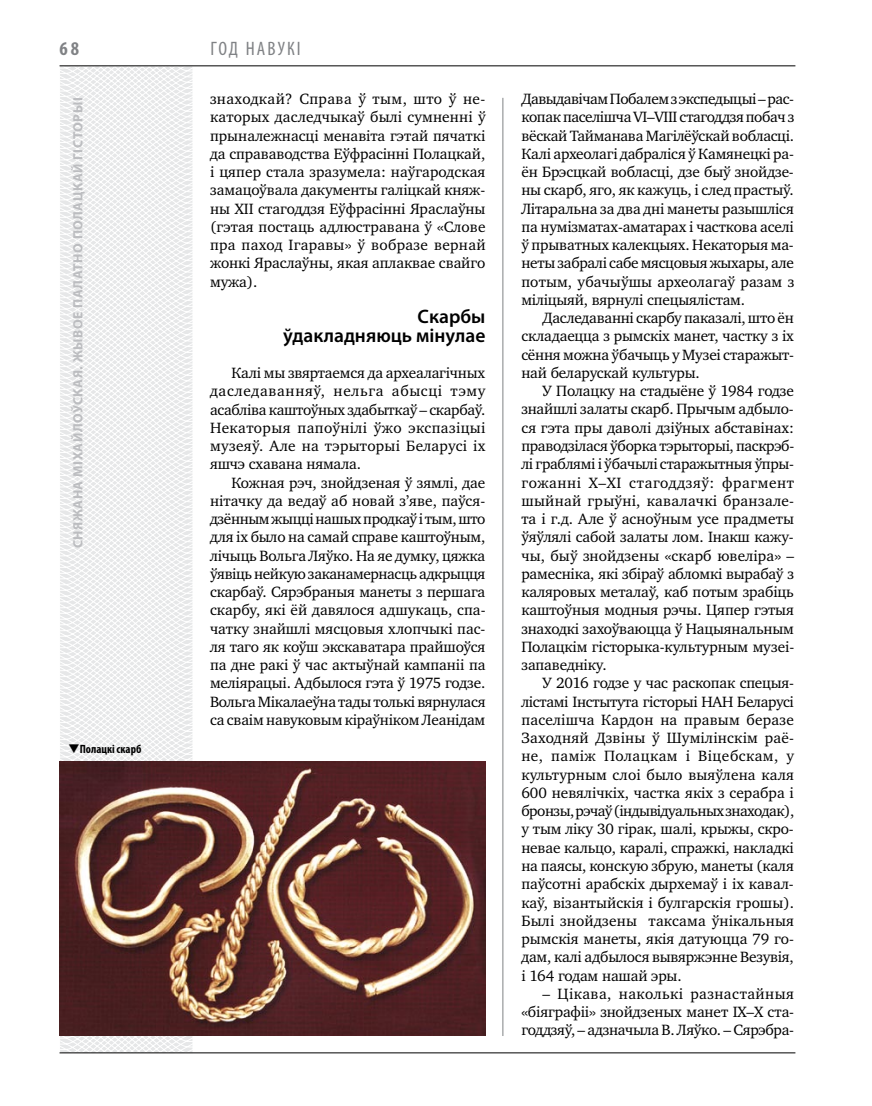
<style>
.page{position:relative;width:872px;height:1106px;background:#fff}
.page>*{position:absolute;margin:0;border:0;box-sizing:border-box;transform-origin:0 0}
.t1{font:600 19.5px/18.3px "Myriad Pro";color:#000;text-align:right}
.t2{font:condensed 19.5px "Myriad Pro";letter-spacing:.11em;color:#808285}
.t3{font:700 condensed 19.5px "Myriad Pro";color:#808285}
.t4{font:15.3px/18.3px "Charter C";letter-spacing:-.01em;color:#000;text-align:justify}
.t5{font:700 13.5px "Myriad Pro";letter-spacing:.04em;color:#bcbdc0}
.t6{font:700 condensed 12px "Myriad Pro";color:#000}
</style>
<div class="page">
<svg style="left:59px;top:65px;width:192px;height:989px"></svg>
<hr style="left:502px;top:98px;width:1px;height:938px;background:#808285">
<hr style="left:60px;top:1052px;width:735px;height:1px;background:#000">
<hr style="left:60px;top:65px;width:735px;height:1px;background:#000">
<img style="left:60px;top:761px;width:425px;height:274px">
<p class="t3" style="left:60px;top:37px;width:21px">68</p>
<p class="t5" style="left:69px;top:548px;width:451px;rotate:-90deg">Сняжана МІХАЙЛОЎСКАЯ. Жывое палатно полацкай гісторыі</p>
<p class="t6" style="left:68px;top:741px;width:75px">❑Полацкі скарб</p>
<p class="t2" style="left:210px;top:37px;width:92px">гОД НАВУКІ</p>
<p class="t4" style="left:210px;top:90px;width:277px">знаходкай? Справа ў тым, што ў не&shy;каторых даследчыкаў былі сумненні ў прыналежнасці менавіта гэтай пячаткі да справаводства Еўфрасінні Полацкай, і цяпер стала зразумела: наўгародская замацоўвала дакументы галіцкай княж&shy;ны ХІІ стагоддзя Еўфрасінні Яраслаўны (гэтая постаць адлюстравана ў «Слове пра паход Ігаравы» ў вобразе вернай жонкі Яраслаўны, якая аплаквае свайго мужа).</p>
<p class="t1" style="left:283px;top:307px;width:204px">Скарбы<br>ўдакладняюць мінулае</p>
<p class="t4" style="left:210px;top:364px;width:277px;text-indent:21px">Калі мы звяртаемся да археалагічных даследаванняў, нельга абысці тэму асабліва каштоўных здабыткаў – скарбаў.<br>Некаторыя папоўнілі ўжо экспазіцыі музеяў. Але на тэрыторыі Беларусі іх яшчэ схавана нямала.</p>
<p class="t4" style="left:210px;top:473px;width:277px;text-indent:21px">Кожная рэч, знойдзеная ў зямлі, дае нітачку да ведаў аб новай з’яве, паўся&shy;дзённым жыцці нашых продкаў і тым, што для іх было на самай справе каштоўным, лічыць Вольга Ляўко. На яе думку, цяжка ўявіць нейкую заканамернасць адкрыцця скарбаў. Сярэбраныя манеты з першага скарбу, які ёй давялося адшукаць, спа&shy;чатку знайшлі мясцовыя хлопчыкі пас&shy;ля таго як коўш экскаватара прайшоўся па дне ракі ў час актыўнай кампаніі па меліярацыі. Адбылося гэта ў 1975 годзе.<br>Вольга Мікалаеўна тады толькі вярнулася са сваім навуковым кіраўніком Леанідам</p>
<p class="t4" style="left:521px;top:90px;width:274px">Давыдавічам Побалем з экспедыцыі – рас&shy;копак паселішча VI–VIII стагоддзя побач з вёскай Тайманава Магілёўскай вобласці.<br>Калі археолагі дабраліся ў Камянецкі ра&shy;ён Брэсцкай вобласці, дзе быў знойдзе&shy;ны скарб, яго, як кажуць, і след прастыў.<br>Літаральна за два дні манеты разышліся па нумізматах-аматарах і часткова аселі ў прыватных калекцыях. Некаторыя ма&shy;неты забралі сабе мясцовыя жыхары, але потым, убачыўшы археолагаў разам з міліцыяй, вярнулі спецыялістам.</p>
<p class="t4" style="left:521px;top:309px;width:274px;text-indent:21px">Даследаванні скарбу паказалі, што ён складаецца з рымскіх манет, частку з іх сёння можна ўбачыць у Музеі старажыт&shy;най беларускай культуры.</p>
<p class="t4" style="left:521px;top:382px;width:274px;text-indent:21px">У Полацку на стадыёне ў 1984 годзе знайшлі залаты скарб. Прычым адбыло&shy;ся гэта пры даволі дзіўных абставінах: праводзілася ўборка тэрыторыі, паскрэб&shy;лі граблямі і ўбачылі старажытныя ўпры&shy;гожанні Х–ХI стагоддзяў: фрагмент шыйнай грыўні, кавалачкі бранзале&shy;та і г.д. Але ў асноўным усе прадметы ўяўлялі сабой залаты лом. Інакш кажу&shy;чы, быў знойдзены «скарб ювеліра» – рамесніка, які збіраў абломкі вырабаў з каляровых металаў, каб потым зрабіць каштоўныя модныя рэчы. Цяпер гэтыя знаходкі захоўваюцца ў Нацыянальным Полацкім гісторыка-культурным музеі&shy;запаведніку.</p>
<p class="t4" style="left:521px;top:674px;width:274px;text-align:left;text-indent:21px">У 2016 годзе у час раскопак спецыя&shy;лістамі Інстытута гісторыі НАН Беларусі паселішча Кардон на правым беразе Заходняй Дзвіны ў Шумілінскім раё&shy;не, паміж Полацкам і Віцебскам, у культурным слоі было выяўлена каля 600 невялічкіх, частка якіх з серабра і бронзы, рэчаў (індывідуальных знаходак), у тым ліку 30 гірак, шалі, крыжы, скро&shy;невае кальцо, каралі, спражкі, накладкі на паясы, конскую збрую, манеты (каля паўсотні арабскіх дырхемаў і іх кавал-- каў, візантыйскія і булгарскія грошы).<br>Былі знойдзены таксама ўнікальныя рымскія манеты, якія датуюцца 79 го&shy;дам, калі адбылося вывяржэнне Везувія, і 164 годам нашай эры.</p>
<p class="t4" style="left:521px;top:984px;width:274px;text-indent:21px">– Цікава, наколькі разнастайныя «біяграфіі» знойдзеных манет IX–Х ста&shy;годдзяў, – адзначыла В. Ляўко. – Сярэбра-</p>
</div>
